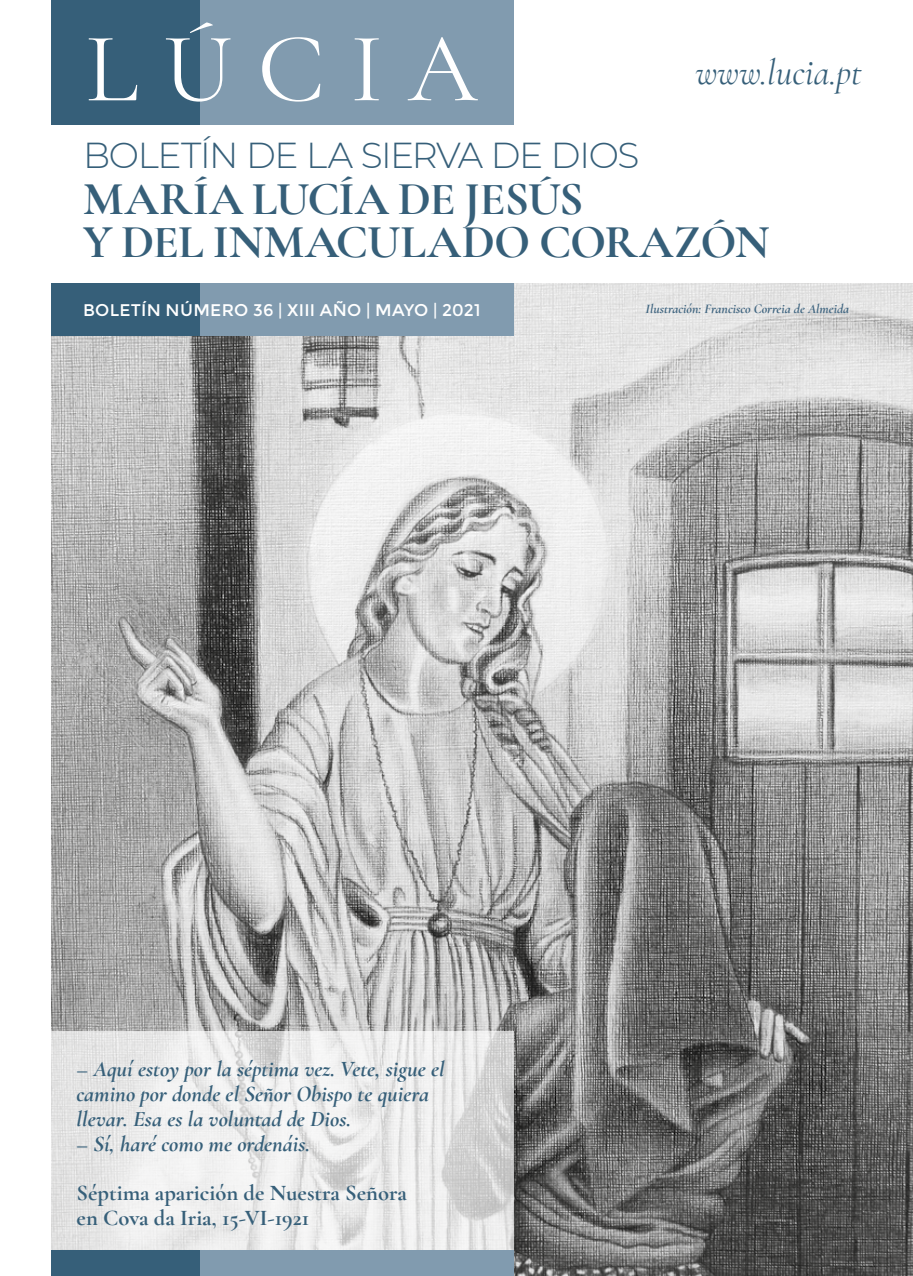
<style>
.page{position:relative;width:913px;height:1276px;background:#fff}
.page>*{position:absolute;margin:0;border:0;box-sizing:border-box;transform-origin:0 0}
.t1{font:700 47.25px/42.8px "Cormorant Garamond";letter-spacing:-.015em;color:#365f79}
.t2{font:300 36px "Montserrat";letter-spacing:-.035em;color:#365f79}
.t3{font:italic 36px "Cormorant Garamond";color:#365f79}
.t4{font:italic 700 22.5px/24.8px "Cormorant Garamond";color:#365f79}
.t5{font:700 22.5px/24.8px "Cormorant Garamond";color:#365f79}
.t6{font:16.88px "Montserrat";letter-spacing:.02em;color:#fff}
.t7{font:italic 700 13.5px "Cormorant Garamond";color:#416681}
</style>
<div class="page">
<img style="left:51px;top:283px;width:861px;height:993px">
<svg style="left:51px;top:1031px;width:462px;height:219px;fill:#ebebeb"></svg>
<div style="left:51px;top:0;width:462px;height:124px;background:#819baf"></div>
<div style="left:51px;top:0;width:149px;height:124px;background:#365f79"></div>
<svg style="left:89px;top:38px;width:48px;height:62px"></svg>
<svg style="left:166px;top:22px;width:64px;height:80px"></svg>
<svg style="left:262px;top:37px;width:58px;height:65px"></svg>
<svg style="left:354px;top:38px;width:24px;height:62px"></svg>
<svg style="left:407px;top:37px;width:70px;height:63px"></svg>
<div style="left:51px;top:283px;width:462px;height:52px;background:#819baf"></div>
<div style="left:51px;top:283px;width:149px;height:52px;background:#365f79"></div>
<div style="left:51px;top:1250px;width:462px;height:26px;background:#819baf"></div>
<div style="left:51px;top:1250px;width:149px;height:26px;background:#365f79"></div>
<h2 class="t2" style="left:83px;top:131px;width:557px">BOLETÍN DE LA SIERVA DE DIOS</h2>
<h2 class="t3" style="left:694px;top:52px;width:168px">www.lucia.pt</h2>
<h1 class="t1" style="left:83px;top:177px;width:687px">MARÍA LUCÍA DE JESÚS<br>Y DEL INMACULADO CORAZÓN</h1>
<p class="t6" style="left:83px;top:300px;width:399px">BOLETÍN NÚMERO 36 | XIII AÑO | MAYO | 2021</p>
<p class="t7" style="left:645px;top:301px;width:205px">Ilustración: Francisco Correia de Almeida</p>
<p class="t4" style="left:77px;top:1056px;width:369px">– Aquí estoy por la séptima vez. Vete, sigue el camino por donde el Señor Obispo te quiera llevar. Esa es la voluntad de Dios.</p>
<p class="t4" style="left:77px;top:1131px;width:235px">– Sí, haré como me ordenáis.</p>
<p class="t5" style="left:77px;top:1180px;width:331px">Séptima aparición de Nuestra Señora en Cova da Iria, 15-VI-1921</p>
</div>
